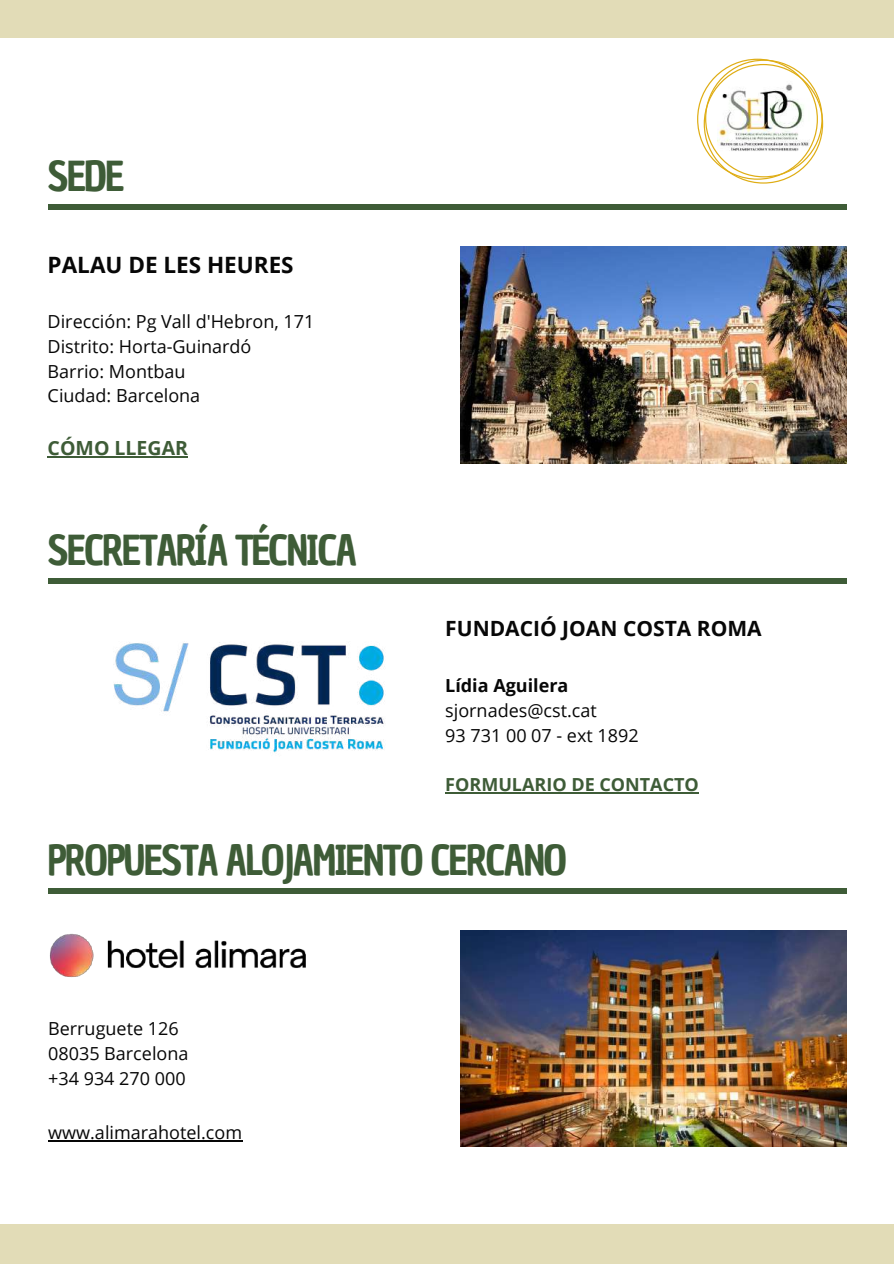
<style>
.page{position:relative;width:894px;height:1264px;background:#fff}
.page>*{position:absolute;margin:0;border:0;box-sizing:border-box;transform-origin:0 0}
.t1{font:40.35px "Chau Philomene One";letter-spacing:-.05em;color:#3e5c37}
.t2{font:700 22.5px "Open Sans";color:#070707}
.t3{font:700 21px "Open Sans";color:#070707}
.t4{font:700 19.5px "Open Sans";color:#3e5c37}
.t5{font:18px/24.8px "Open Sans";color:#070707}
.t6{font:700 18px "Open Sans";color:#3e5c37}
.t7{font:700 18px "Open Sans";color:#070707}
</style>
<div class="page">
<div style="left:48px;top:204px;width:798px;height:5px;background:#3e5c37"></div>
<div style="left:0;top:1224px;width:893px;height:39px;background:#e2dcb7"></div>
<div style="left:0;top:0;width:893px;height:38px;background:#e2dcb7"></div>
<svg style="left:697px;top:59px;width:125px;height:125px"></svg>
<img style="left:460px;top:246px;width:386px;height:218px">
<div style="left:48px;top:578px;width:798px;height:5px;background:#3e5c37"></div>
<div style="left:48px;top:888px;width:798px;height:5px;background:#3e5c37"></div>
<img style="left:460px;top:930px;width:386px;height:216px">
<img style="left:113px;top:642px;width:272px;height:111px">
<hr style="left:48px;top:1140px;width:194px;height:1px;background:#070707">
<img style="left:50px;top:933px;width:256px;height:45px">
<hr style="left:48px;top:456px;width:140px;height:1px;background:#3e5c37">
<hr style="left:445px;top:792px;width:254px;height:1px;background:#3e5c37">
<h1 class="t1" style="left:48px;top:149px;width:78px">SEDE</h1>
<p class="t2" style="left:48px;top:249px;width:247px">PALAU DE LES HEURES</p>
<p class="t5" style="left:48px;top:309px;width:268px">Dirección: Pg Vall d'Hebron, 171<br>Distrito: Horta-Guinardó<br>Barrio: Montbau<br>Ciudad: Barcelona</p>
<p class="t4" style="left:48px;top:434px;width:142px">CÓMO LLEGAR</p>
<h1 class="t1" style="left:48px;top:523px;width:311px">SECRETARÍA TÉCNICA</h1>
<p class="t3" style="left:445px;top:613px;width:318px">FUNDACIÓ JOAN COSTA ROMA</p>
<p class="t7" style="left:445px;top:673px;width:125px">Lídia Aguilera</p>
<p class="t5" style="left:445px;top:697px;width:195px">sjornades@cst.cat<br>93 731 00 07 - ext 1892</p>
<p class="t6" style="left:445px;top:772px;width:255px">FORMULARIO DE CONTACTO</p>
<h1 class="t1" style="left:48px;top:833px;width:521px">PROPUESTA ALOJAMIENTO CERCANO</h1>
<p class="t5" style="left:48px;top:1016px;width:142px">Berruguete 126<br>08035 Barcelona +34 934 270 000</p>
<p class="t5" style="left:48px;top:1119px;width:195px">www.alimarahotel.com</p>
</div>
